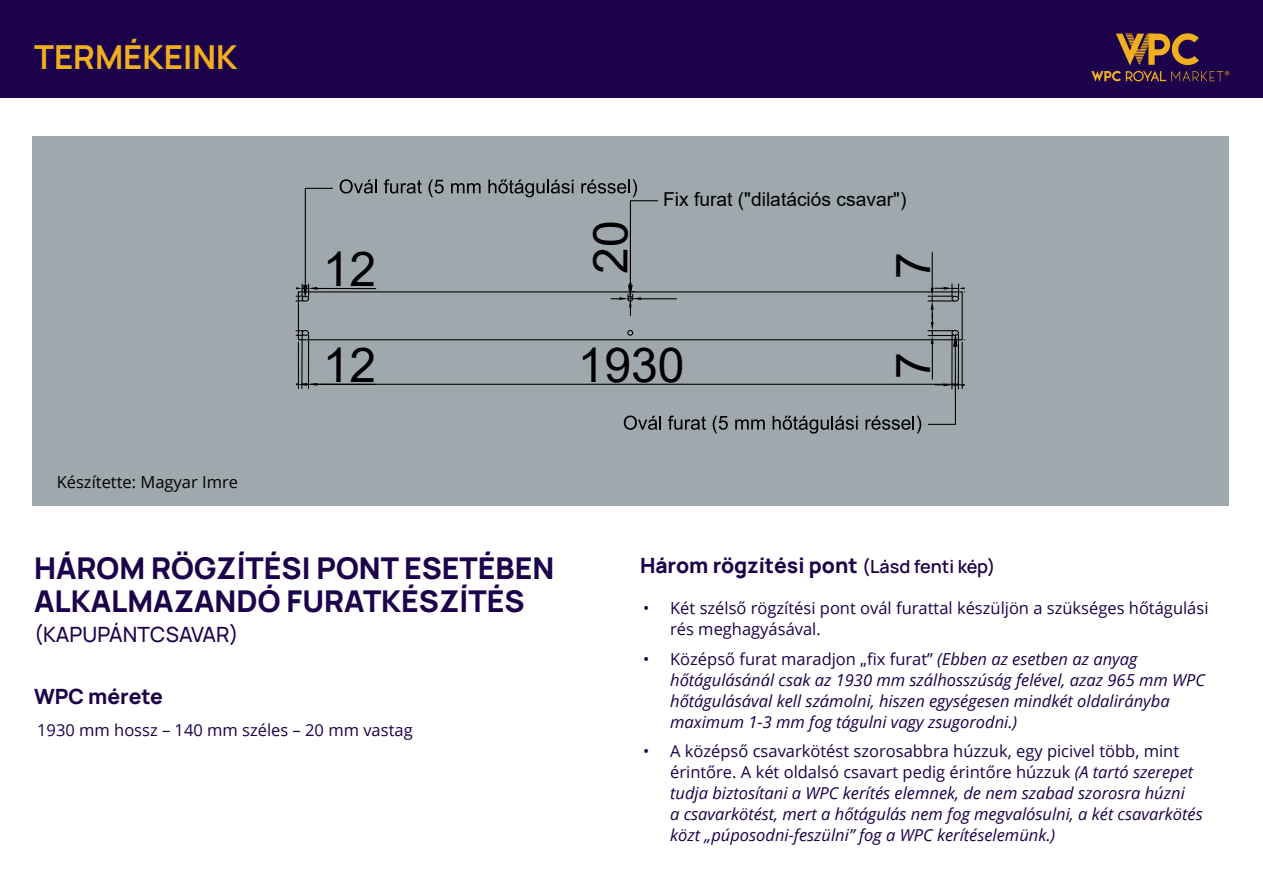
<style>
.page{position:relative;width:1263px;height:893px;background:#fff}
.page>*{position:absolute;margin:0;border:0;box-sizing:border-box;transform-origin:0 0}
.t1{font:48px "Arial";color:#000}
.t2{font:700 33px "Manrope";color:#f0af1f}
.t3{font:800 30px/33px "Manrope";color:#1b024a}
.t4{font:800 21px "Manrope";color:#1b024a}
.t5{font:500 21px "Manrope";color:#1b024a}
.t6{font:19.2px "Arial";color:#000}
.t7{font:italic 16.5px/21px "Open Sans";color:#1b024a}
.t8{font:16.5px/21px "Open Sans";color:#1b024a}
.t9{font:16.5px "Open Sans";color:#000}
.s1{font-weight:600;font-size:18px}
.s2{font-style:normal}
</style>
<div class="page">
<div style="left:33px;top:136px;width:1196px;height:369px;background:#9ea8ad"></div>
<div style="left:0;top:0;width:1263px;height:98px;background:#1b024a"></div>
<svg style="left:1116px;top:33px;width:83px;height:32px"></svg>
<svg style="left:1091px;top:71px;width:138px;height:10px"></svg>
<svg style="left:296px;top:179px;width:669px;height:255px"></svg>
<h2 class="t2" style="left:34px;top:34px;width:205px">TERMÉKEINK</h2>
<p class="t9" style="left:57px;top:470px;width:183px">Készítette: Magyar Imre</p>
<h1 class="t1" style="left:323px;top:236px;width:55px">12</h1>
<h1 class="t1" style="left:578px;top:274px;width:55px;rotate:-90deg">20</h1>
<p class="t6" style="left:663px;top:186px;width:245px">Fix furat ("dilatációs csavar")</p>
<h1 class="t1" style="left:880px;top:279px;width:28px;rotate:-90deg">7</h1>
<h1 class="t1" style="left:578px;top:332px;width:108px">1930</h1>
<h1 class="t1" style="left:323px;top:332px;width:55px">12</h1>
<h1 class="t1" style="left:880px;top:379px;width:28px;rotate:-90deg">7</h1>
<h3 class="t3" style="left:34px;top:550px;width:522px">HÁROM RÖGZÍTÉSI PONT ESETÉBEN<br>ALKALMAZANDÓ FURATKÉSZÍTÉS</h3>
<p class="t5" style="left:34px;top:619px;width:206px">(KAPUPÁNTCSAVAR)</p>
<p class="t4" style="left:34px;top:681px;width:130px">WPC mérete</p>
<p class="t8" style="left:37px;top:719px;width:377px">1930 mm hossz – 140 mm széles – 20 mm vastag</p>
<p class="t4" style="left:640px;top:550px;width:357px">Három rögzítési pont <span class="s1">(Lásd fenti kép)</span></p>
<p class="t8" style="left:670px;top:597px;width:540px;text-indent:-27px">• Két szélső rögzítési pont ovál furattal készüljön a szükséges hőtágulási rés meghagyásával.</p>
<p class="t7" style="left:670px;top:648px;width:536px;text-indent:-27px"><span class="s2">• Középső furat maradjon „fix furat”</span> (Ebben az esetben az anyag hőtágulásánál csak az 1930 mm szálhosszúság felével, azaz 965 mm WPC hőtágulásával kell számolni, hiszen egységesen mindkét oldalirányba maximum 1-3 mm fog tágulni vagy zsugorodni.)</p>
<p class="t7" style="left:670px;top:740px;width:534px;text-indent:-27px"><span class="s2">• A középső csavarkötést szorosabbra húzzuk, egy picivel több, mint érintőre. A két oldalsó csavart pedig érintőre húzzuk</span> (A tartó szerepet tudja biztosítani a WPC kerítés elemnek, de nem szabad szorosra húzni<br>a csavarkötést, mert a hőtágulás nem fog megvalósulni, a két csavarkötés közt „púposodni-feszülni” fog a WPC kerítéselemünk.)</p>
</div>
